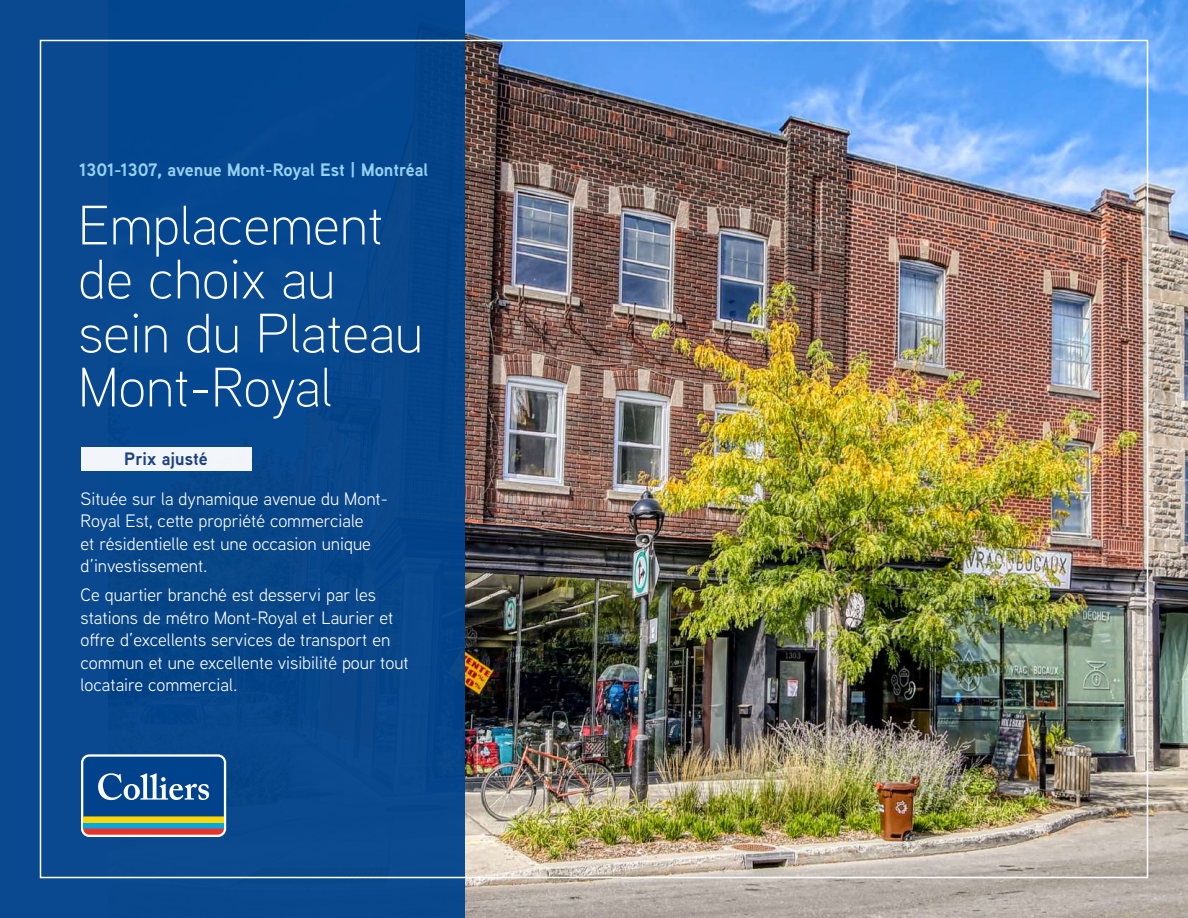
<style>
.page{position:relative;width:1188px;height:918px;background:#fff}
.page>*{position:absolute;margin:0;border:0;box-sizing:border-box;transform-origin:0 0}
.t1{font:300 55.5px/54px "Aaux Next";color:#fff}
.t2{font:18px/22.5px "Aaux Next";color:#fff}
.t3{font:700 18px "Aaux Next";color:#96d1f2}
.t4{font:700 18px "Aaux Next";color:#1e4382}
</style>
<div class="page">
<img style="left:464px;top:0;width:724px;height:918px">
<div style="left:0;top:0;width:464px;height:918px;background:#08488f"></div>
<svg style="left:81px;top:754px;width:145px;height:83px"></svg>
<div style="left:83px;top:823px;width:141px;height:6px;background:#00a8e4"></div>
<div style="left:83px;top:816px;width:141px;height:7px;background:#ffd600"></div>
<svg style="left:83px;top:829px;width:141px;height:6px"></svg>
<svg style="left:83px;top:757px;width:141px;height:59px"></svg>
<div style="left:81px;top:447px;width:170px;height:24px;background:#f2f5f9"></div>
<p class="t3" style="left:79px;top:157px;width:350px">1301-1307, avenue Mont-Royal Est | Montréal</p>
<h1 class="t1" style="left:78px;top:196px;width:346px">Emplacement de choix au sein du Plateau<br>Mont-Royal</h1>
<p class="t4" style="left:124px;top:446px;width:85px">Prix ajusté</p>
<p class="t2" style="left:81px;top:486px;width:309px">Située sur la dynamique avenue du Mont-Royal Est, cette propriété commerciale<br>et résidentielle est une occasion unique d’investissement.</p>
<p class="t2" style="left:81px;top:583px;width:330px">Ce quartier branché est desservi par les stations de métro Mont-Royal et Laurier et offre d’excellents services de transport en commun et une excellente visibilité pour tout locataire commercial.</p>
</div>
